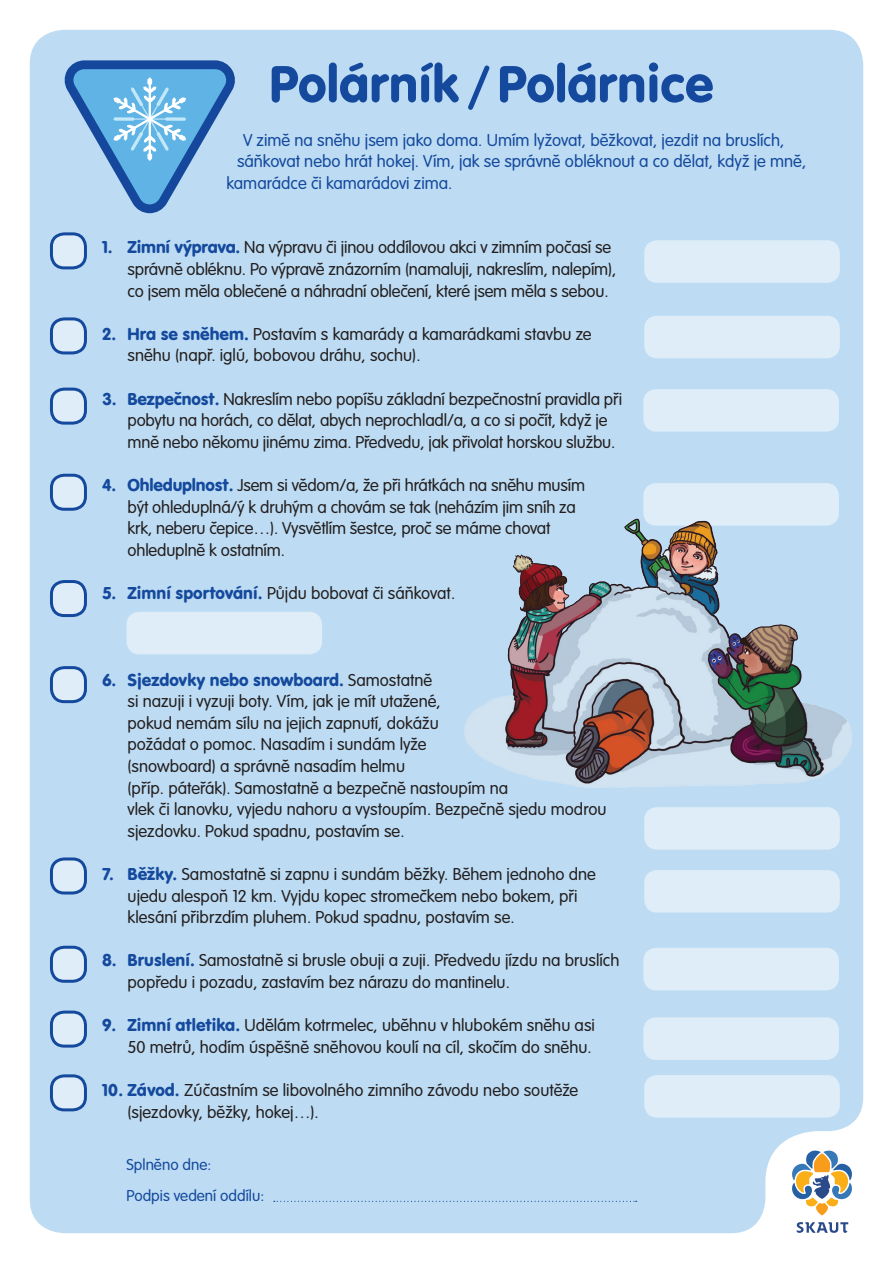
<style>
.page{position:relative;width:893px;height:1263px;background:#fff}
.page>*{position:absolute;margin:0;border:0;box-sizing:border-box;transform-origin:0 0}
.t1{font:54px "VAG Rundschrift DOT";color:#14499d}
.t2{font:300 18px/21.6px "VAG Rundschrift DOT";color:#231f20}
.t3{font:300 18px "VAG Rundschrift DOT";color:#14499d}
.t4{font:300 16.5px/31.5px "VAG Rundschrift DOT";color:#14499d}
.s1{font-weight:400;color:#14499d}
</style>
<div class="page">
<div style="left:30px;top:30px;width:833px;height:1203px;background:#bddcf3"></div>
<div style="left:643px;top:483px;width:196px;height:43px;background:#deedf8;border-radius:13px"></div>
<svg style="left:792px;top:1150px;width:60px;height:65px"></svg>
<svg style="left:797px;top:1222px;width:51px;height:11px"></svg>
<svg style="left:65px;top:60px;width:170px;height:153px;background:#7db5df"></svg>
<div style="left:51px;top:234px;width:34px;height:34px;background:#deedf8;border-radius:13px"></div>
<div style="left:50px;top:232px;width:37px;height:37px;border:3px solid #14499d;border-radius:13px"></div>
<div style="left:51px;top:668px;width:34px;height:34px;background:#deedf8;border-radius:13px"></div>
<div style="left:50px;top:666px;width:37px;height:37px;border:3px solid #14499d;border-radius:13px"></div>
<div style="left:51px;top:319px;width:34px;height:34px;background:#deedf8;border-radius:13px"></div>
<div style="left:50px;top:317px;width:37px;height:37px;border:3px solid #14499d;border-radius:13px"></div>
<div style="left:51px;top:859px;width:34px;height:34px;background:#deedf8;border-radius:13px"></div>
<div style="left:50px;top:857px;width:37px;height:37px;border:3px solid #14499d;border-radius:13px"></div>
<div style="left:51px;top:389px;width:34px;height:34px;background:#deedf8;border-radius:13px"></div>
<div style="left:50px;top:388px;width:37px;height:37px;border:3px solid #14499d;border-radius:13px"></div>
<div style="left:51px;top:947px;width:34px;height:34px;background:#deedf8;border-radius:13px"></div>
<div style="left:50px;top:946px;width:37px;height:37px;border:3px solid #14499d;border-radius:13px"></div>
<div style="left:51px;top:475px;width:34px;height:34px;background:#deedf8;border-radius:13px"></div>
<div style="left:50px;top:474px;width:37px;height:37px;border:3px solid #14499d;border-radius:13px"></div>
<div style="left:51px;top:1012px;width:34px;height:34px;background:#deedf8;border-radius:13px"></div>
<div style="left:50px;top:1010px;width:37px;height:37px;border:3px solid #14499d;border-radius:13px"></div>
<div style="left:51px;top:581px;width:34px;height:34px;background:#deedf8;border-radius:13px"></div>
<div style="left:50px;top:580px;width:37px;height:37px;border:3px solid #14499d;border-radius:13px"></div>
<div style="left:51px;top:1076px;width:34px;height:34px;background:#deedf8;border-radius:13px"></div>
<div style="left:50px;top:1074px;width:37px;height:37px;border:3px solid #14499d;border-radius:13px"></div>
<svg style="left:274px;top:1201px;width:363px;height:1px"></svg>
<img style="left:454px;top:499px;width:410px;height:295px">
<div style="left:644px;top:240px;width:196px;height:43px;background:#deedf8;border-radius:13px"></div>
<div style="left:644px;top:316px;width:196px;height:42px;background:#deedf8;border-radius:13px"></div>
<div style="left:643px;top:389px;width:196px;height:43px;background:#deedf8;border-radius:13px"></div>
<div style="left:644px;top:807px;width:196px;height:43px;background:#deedf8;border-radius:13px"></div>
<div style="left:126px;top:612px;width:196px;height:42px;background:#deedf8;border-radius:13px"></div>
<div style="left:644px;top:870px;width:196px;height:42px;background:#deedf8;border-radius:13px"></div>
<div style="left:643px;top:948px;width:196px;height:42px;background:#deedf8;border-radius:13px"></div>
<div style="left:643px;top:1017px;width:196px;height:43px;background:#deedf8;border-radius:13px"></div>
<div style="left:644px;top:1075px;width:196px;height:42px;background:#deedf8;border-radius:13px"></div>
<h1 class="t1" style="left:269px;top:52px;width:446px">Polárník/Polárnice</h1>
<p class="t3" style="left:243px;top:130px;width:543px">V zimě na sněhu jsem jako doma. Umím lyžovat, běžkovat, jezdit na bruslích,</p>
<p class="t3" style="left:237px;top:151px;width:571px">sáňkovat nebo hrát hokej. Vím, jak se správně obléknout a co dělat, když je mně,</p>
<p class="t3" style="left:227px;top:173px;width:227px">kamarádce či kamarádovi zima.</p>
<p class="t2" style="left:128px;top:237px;width:490px;text-indent:-26px"><span class="s1">1. Zimní výprava.</span> Na výpravu či jinou oddílovou akci v zimním počasí se správně obléknu. Po výpravě znázorním (namaluji, nakreslím, nalepím), co jsem měla oblečené a náhradní oblečení, které jsem měla s sebou.</p>
<p class="t2" style="left:128px;top:323px;width:465px;text-indent:-26px"><span class="s1">2. Hra se sněhem.</span> Postavím s kamarády a kamarádkami stavbu ze sněhu (např. iglú, bobovou dráhu, sochu).</p>
<p class="t2" style="left:128px;top:388px;width:496px;text-indent:-26px"><span class="s1">3. Bezpečnost.</span> Nakreslím nebo popíšu základní bezpečnostní pravidla při pobytu na horách, co dělat, abych neprochladl/a, a co si počít, když je mně nebo někomu jinému zima. Předvedu, jak přivolat horskou službu.</p>
<p class="t2" style="left:128px;top:475px;width:459px;text-indent:-26px"><span class="s1">4. Ohleduplnost.</span> Jsem si vědom/a, že při hrátkách na sněhu musím být ohleduplná/ý k druhým a chovám se tak (neházím jim sníh za krk, neberu čepice…). Vysvětlím šestce, proč se máme chovat ohleduplně k ostatním.</p>
<p class="t2" style="left:102px;top:583px;width:355px"><span class="s1">5. Zimní sportování.</span> Půjdu bobovat či sáňkovat.</p>
<p class="t2" style="left:128px;top:669px;width:480px;text-indent:-26px"><span class="s1">6. Sjezdovky nebo snowboard.</span> Samostatně<br>si nazuji i vyzuji boty. Vím, jak je mít utažené,<br>pokud nemám sílu na jejich zapnutí, dokážu<br>požádat o pomoc. Nasadím i sundám lyže<br>(snowboard) a správně nasadím helmu<br>(příp. páteřák). Samostatně a bezpečně nastoupím na<br>vlek či lanovku, vyjedu nahoru a vystoupím. Bezpečně sjedu modrou sjezdovku. Pokud spadnu, postavím se.</p>
<p class="t2" style="left:128px;top:863px;width:470px;text-indent:-26px"><span class="s1">7. Běžky.</span> Samostatně si zapnu i sundám běžky. Během jednoho dne ujedu alespoň 12 km. Vyjdu kopec stromečkem nebo bokem, při klesání přibrzdím pluhem. Pokud spadnu, postavím se.</p>
<p class="t2" style="left:128px;top:950px;width:493px;text-indent:-26px"><span class="s1">8. Bruslení.</span> Samostatně si brusle obuji a zuji. Předvedu jízdu na bruslích popředu i pozadu, zastavím bez nárazu do mantinelu.</p>
<p class="t2" style="left:102px;top:1015px;width:494px;text-align:right"><span class="s1">9. Zimní atletika.</span> Udělám kotrmelec, uběhnu v hlubokém sněhu asi<br>50 metrů, hodím úspěšně sněhovou koulí na cíl, skočím do sněhu.</p>
<p class="t2" style="left:128px;top:1079px;width:452px;text-indent:-26px"><span class="s1">10. Závod.</span> Zúčastním se libovolného zimního závodu nebo soutěže (sjezdovky, běžky, hokej…).</p>
<p class="t4" style="left:126px;top:1149px;width:139px">Splněno dne:<br>Podpis vedení oddílu:</p>
</div>
